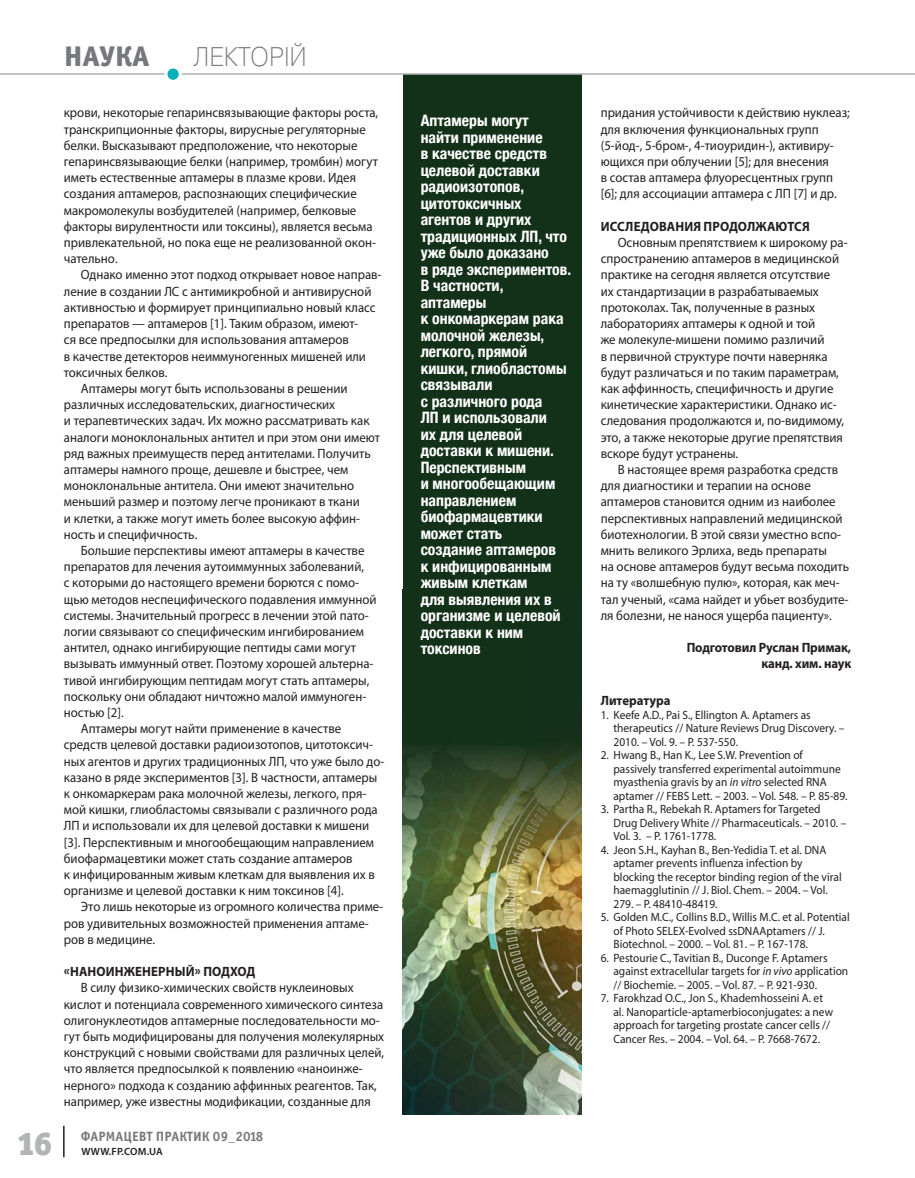
<style>
.page{position:relative;width:915px;height:1178px;background:#fff}
.page>*{position:absolute;margin:0;border:0;box-sizing:border-box;transform-origin:0 0}
.t1{font:33px "Officina Serif Black ITC";color:#b2b4b6}
.t2{font:28.5px "Officina Sans Extra Bold ITC";letter-spacing:.005em;color:#77787b}
.t3{font:27px "Pragmatica Light C";color:#77787b;scale:.9 1}
.t4{font:700 condensed 15.75px/16.5px "Helvetica Neue";color:#fff}
.t5{font:13.5px/16.2px "Myriad Pro";color:#231f20;scale:.95 1}
.t6{font:700 13.5px/16.2px "Myriad Pro";color:#231f20;text-align:right;scale:.95 1}
.t7{font:13.5px "Officina Sans Bold ITC";letter-spacing:.01em;color:#77787b}
.t8{font:12px/13.5px "Myriad Pro";color:#231f20;scale:.95 1}
.t9{font:600 10.5px "Myriad Pro";letter-spacing:.02em;color:#231f20}
.s1{font-style:italic}
</style>
<div class="page">
<div style="left:403px;top:74px;width:178px;height:1040px;background:#133019"></div>
<img style="left:402px;top:590px;width:179px;height:524px">
<hr style="left:63px;top:1126px;width:2px;height:31px;background:#231f20">
<hr style="left:0;top:73px;width:914px;height:2px;background:#afb1b4">
<svg style="left:166px;top:67px;width:14px;height:14px"></svg>
<div style="left:164px;top:65px;width:18px;height:18px;border:3px solid #fff;border-radius:50%"></div>
<h2 class="t2" style="left:64px;top:46px;width:86px">НАУКА</h2>
<h3 class="t3" style="left:193px;top:46px;width:127px">ЛЕКТОРІЙ</h3>
<h1 class="t1" style="left:17px;top:1131px;width:37px">16</h1>
<p class="t5" style="left:64px;top:106px;width:332px">крови, некоторые гепаринсвязывающие факторы роста, транскрипционные факторы, вирусные регуляторные белки. Высказывают предположение, что некоторые гепаринсвязывающие белки (например, тромбин) могут иметь естественные аптамеры в плазме крови. Идея создания аптамеров, распознающих специфические макромолекулы возбудителей (например, белковые факторы вирулентности или токсины), является весьма привлекательной, но пока еще не реализованной окон&shy;чательно.</p>
<p class="t5" style="left:81px;top:268px;width:318px">Однако именно этот подход открывает новое направ-</p>
<p class="t5" style="left:64px;top:284px;width:325px">ление в создании ЛС с антимикробной и антивирусной</p>
<p class="t5" style="left:64px;top:301px;width:329px">активностью и формирует принципиально новый класс</p>
<p class="t5" style="left:64px;top:317px;width:311px">препаратов — аптамеров [1]. Таким образом, имеют-</p>
<p class="t5" style="left:64px;top:333px;width:301px">ся все предпосылки для использования аптамеров</p>
<p class="t5" style="left:64px;top:349px;width:319px">в качестве детекторов неиммуногенных мишеней или</p>
<p class="t5" style="left:64px;top:365px;width:110px">токсичных белков.</p>
<p class="t5" style="left:81px;top:382px;width:282px">Аптамеры могут быть использованы в решении</p>
<p class="t5" style="left:64px;top:398px;width:287px">различных исследовательских, диагностических</p>
<p class="t5" style="left:64px;top:414px;width:323px">и терапевтических задач. Их можно рассматривать как</p>
<p class="t5" style="left:64px;top:430px;width:334px">аналоги моноклональных антител и при этом они имеют</p>
<p class="t5" style="left:64px;top:446px;width:324px">ряд важных преимуществ перед антителами. Получить</p>
<p class="t5" style="left:64px;top:463px;width:301px">аптамеры намного проще, дешевле и быстрее, чем</p>
<p class="t5" style="left:64px;top:479px;width:307px">моноклональные антитела. Они имеют значительно</p>
<p class="t5" style="left:64px;top:495px;width:313px">меньший размер и поэтому легче проникают в ткани</p>
<p class="t5" style="left:64px;top:511px;width:313px">и клетки, а также могут иметь более высокую аффин-</p>
<p class="t5" style="left:64px;top:527px;width:142px">ность и специфичность.</p>
<p class="t5" style="left:81px;top:544px;width:300px">Большие перспективы имеют аптамеры в качестве</p>
<p class="t5" style="left:64px;top:560px;width:317px">препаратов для лечения аутоиммунных заболеваний,</p>
<p class="t5" style="left:64px;top:576px;width:312px">с которыми до настоящего времени борются с помо-</p>
<p class="t5" style="left:64px;top:592px;width:331px">щью методов неспецифического подавления иммунной</p>
<p class="t5" style="left:64px;top:608px;width:322px">системы. Значительный прогресс в лечении этой пато-</p>
<p class="t5" style="left:64px;top:625px;width:317px">логии связывают со специфическим ингибированием</p>
<p class="t5" style="left:64px;top:641px;width:309px">антител, однако ингибирующие пептиды сами могут</p>
<p class="t5" style="left:64px;top:657px;width:327px">вызывать иммунный ответ. Поэтому хорошей альтерна-</p>
<p class="t5" style="left:64px;top:673px;width:323px">тивой ингибирующим пептидам могут стать аптамеры,</p>
<p class="t5" style="left:64px;top:689px;width:320px">поскольку они обладают ничтожно малой иммуноген-</p>
<p class="t5" style="left:64px;top:706px;width:64px">ностью [2].</p>
<p class="t5" style="left:81px;top:722px;width:275px">Аптамеры могут найти применение в качест ве</p>
<p class="t5" style="left:64px;top:738px;width:327px">средств целевой доставки радиоизотопов, цито токсич-</p>
<p class="t5" style="left:64px;top:754px;width:339px">ных агентов и других традиционных ЛП, что уже было до-</p>
<p class="t5" style="left:64px;top:770px;width:331px">казано в ряде экспериментов [3]. В частности, аптамеры</p>
<p class="t5" style="left:64px;top:787px;width:320px">к онкомаркерам рака молочной железы, легкого, пря-</p>
<p class="t5" style="left:64px;top:803px;width:332px">мой кишки, глиобластомы связывали с различного рода</p>
<p class="t5" style="left:64px;top:819px;width:323px">ЛП и использовали их для целевой доставки к мишени</p>
<p class="t5" style="left:64px;top:835px;width:328px">[3]. Перспективным и многообещающим направлением</p>
<p class="t5" style="left:64px;top:851px;width:305px">биофармацевтики может стать создание аптамеров</p>
<p class="t5" style="left:64px;top:868px;width:329px">к инфицированным живым клеткам для выявления их в</p>
<p class="t5" style="left:64px;top:884px;width:296px">организме и целевой доставки к ним токсинов [4].</p>
<p class="t5" style="left:81px;top:900px;width:320px">Это лишь некоторые из огромного количества приме-</p>
<p class="t5" style="left:64px;top:916px;width:322px">ров удивительных возможностей применения аптаме-</p>
<p class="t5" style="left:64px;top:932px;width:98px">ров в медицине.</p>
<p class="t6" style="left:64px;top:965px;width:203px">«НАНОИНЖЕНЕРНЫЙ» ПОДХОД</p>
<p class="t5" style="left:64px;top:981px;width:339px;text-indent:17px">В силу физико-химических свойств нуклеиновых кислот и потенциала современного химического синтеза олигонуклеотидов аптамерные последовательности мо&shy;гут быть модифицированы для получения молекулярных конструкций с новыми свойствами для различных целей, что является предпосылкой к появлению «наноинже&shy;нерного» подхода к созданию аффинных реагентов. Так, например, уже известны модификации, созданные для</p>
<p class="t7" style="left:81px;top:1131px;width:184px">ФАРМАЦЕВТ ПРАКТИК 09_2018</p>
<p class="t9" style="left:81px;top:1147px;width:83px">WWW.FP.COM.UA</p>
<p class="t4" style="left:420px;top:112px;width:152px">Аптамеры могут<br>найти применение<br>в качестве средств целевой доставки радиоизотопов, цитотоксичных агентов и других традиционных ЛП, что уже было доказано<br>в ряде экспериментов.<br>В частности, аптамеры<br>к онкомаркерам рака молочной железы, легкого, прямой кишки, глиобластомы связывали<br>с различного рода<br>ЛП и использовали<br>их для целевой доставки к мишени.<br>Перспективным<br>и многообещающим направлением биофармацевтики может стать<br>создание аптамеров<br>к инфицированным живым клеткам<br>для выявления их в организме и целевой доставки к ним токсинов</p>
<p class="t5" style="left:600px;top:106px;width:264px">придания устойчивости к действию нуклеаз; для включения функциональных групп (5-йод-, 5-бром-, 4-тиоуридин-), активиру&shy;ющихся при облучении [5]; для внесения<br>в состав аптамера флуоресцентных групп [6]; для ассоциации аптамера с ЛП [7] и др.</p>
<p class="t6" style="left:600px;top:220px;width:221px">ИССЛЕДОВАНИЯ ПРОДОЛЖАЮТСЯ</p>
<p class="t5" style="left:600px;top:236px;width:261px;text-indent:17px">Основным препятствием к широкому ра&shy;спространению аптамеров в медицинской практике на сегодня является отсутствие<br>их стандартизации в разрабатываемых протоколах. Так, полученные в разных лабораториях аптамеры к одной и той<br>же молекуле-мишени помимо различий<br>в первичной структуре почти наверняка будут различаться и по таким параметрам, как аффинность, специфичность и другие кинетические характеристики. Однако ис&shy;следования продолжаются и, по-видимому, это, а также некоторые другие препятствия вскоре будут устранены.</p>
<p class="t5" style="left:600px;top:463px;width:263px;text-indent:17px">В настоящее время разработка средств для диагностики и терапии на основе аптамеров становится одним из наиболее перспективных направлений медицинской биотехнологии. В этой связи уместно вспо&shy;мнить великого Эрлиха, ведь препараты<br>на основе аптамеров будут весьма походить на ту «волшебную пулю», которая, как меч&shy;тал ученый, «сама найдет и убьет возбудите&shy;ля болезни, не нанося ущерба пациенту».</p>
<p class="t6" style="left:686px;top:641px;width:174px">Подготовил Руслан Примак, канд. хим. наук</p>
<p class="t6" style="left:600px;top:694px;width:75px">Литература</p>
<p class="t8" style="left:613px;top:709px;width:244px;text-indent:-13px">1. Keefe A.D., Pai S., Ellington A. Aptamers as therapeutics // Nature Reviews Drug Discovery. –<br>2010. – Vol. 9. – Р. 537-550.</p>
<p class="t8" style="left:613px;top:749px;width:248px;text-indent:-13px">2. Hwang B., Han K., Lee S.W. Prevention of passively transferred experimental autoimmune myasthenia gravis by an <span class="s1">in vitro</span> selected RNA aptamer // FEBS Lett. – 2003. – Vol. 548. – P. 85-89.</p>
<p class="t8" style="left:613px;top:803px;width:247px;text-indent:-13px">3. Partha R., Rebekah R. Aptamers for Targeted<br>Drug Delivery White // Pharmaceuticals. – 2010. –<br>Vol. 3. – Р. 1761-1778.</p>
<p class="t8" style="left:613px;top:844px;width:242px;text-indent:-13px">4. Jeon S.H., Kayhan B., Ben-Yedidia T. et al. DNA aptamer prevents influenza infection by blocking the receptor binding region of the viral haemagglutinin // J. Biol. Chem. – 2004. – Vol.<br>279. – P. 48410-48419.</p>
<p class="t8" style="left:613px;top:911px;width:250px;text-indent:-13px">5. Golden M.C., Collins B.D., Willis M.C. et al. Potential of Photo SELEX-Evolved ssDNAAptamers // J.<br>Biotechnol. – 2000. – Vol. 81. – P. 167-178.</p>
<p class="t8" style="left:613px;top:952px;width:248px;text-indent:-13px">6. Pestourie C., Tavitian B., Duconge F. Aptamers against extracellular targets for <span class="s1">in vivo</span> application // Biochemie. – 2005. – Vol. 87. – P. 921-930.</p>
<p class="t8" style="left:613px;top:992px;width:232px;text-indent:-13px">7. Farokhzad O.C., Jon S., Khademhosseini A. et al. Nanoparticle-aptamerbioconjugates: a new approach for targeting prostate cancer cells // Cancer Res. – 2004. – Vol. 64. – P. 7668-7672.</p>
</div>
